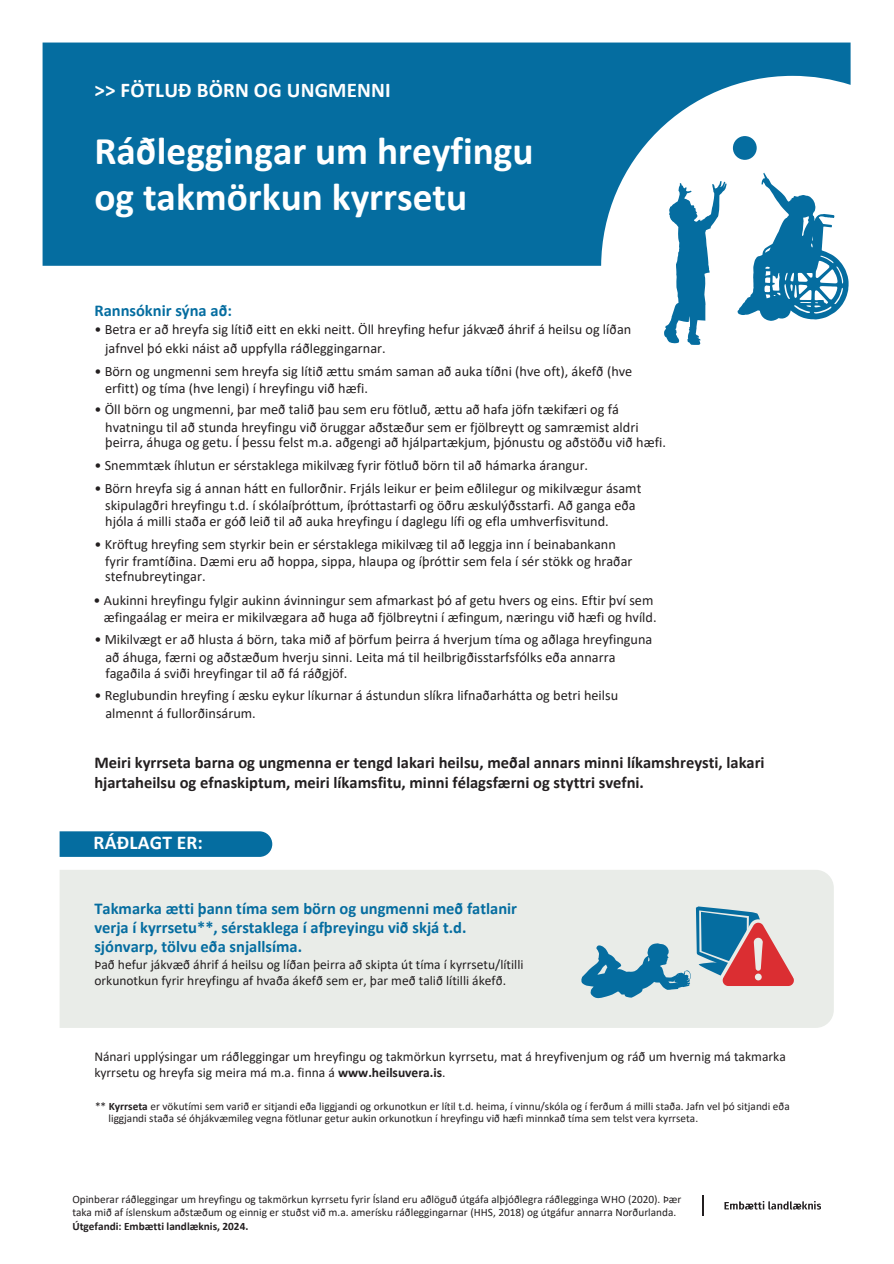
<style>
.page{position:relative;width:894px;height:1264px;background:#fff}
.page>*{position:absolute;margin:0;border:0;box-sizing:border-box;transform-origin:0 0}
.t1{font:700 39.3px/46.2px "Calibri";color:#fff}
.t2{font:700 21px "Calibri";letter-spacing:.01em;color:#fff}
.t3{font:700 19.5px "Calibri";letter-spacing:.01em;color:#fff}
.t4{font:700 16.5px/19.2px "Calibri";color:#231f20}
.t5{font:700 16.5px/19.2px "Calibri";color:#056da0}
.t6{font:14.25px/15.8px "Calibri";color:#231f20}
.t7{font:13.5px/15.8px "Calibri";color:#231f20}
.t8{font:11.25px/13.5px "Calibri";color:#231f20}
.s1{font-weight:700}
</style>
<div class="page">
<svg style="left:702px;top:1195px;width:1px;height:20px"></svg>
<svg style="left:724px;top:1201px;width:97px;height:8px"></svg>
<svg style="left:43px;top:43px;width:807px;height:223px;background:#2881ad"></svg>
<svg style="left:663px;top:181px;width:63px;height:164px"></svg>
<div style="left:732px;top:136px;width:24px;height:24px;background:#056da0;border-radius:50%"></div>
<svg style="left:737px;top:173px;width:111px;height:148px"></svg>
<div style="left:60px;top:870px;width:773px;height:157px;background:#e9ece8"></div>
<div style="left:60px;top:831px;width:212px;height:25px;background:#056da0"></div>
<svg style="left:581px;top:906px;width:218px;height:92px;background:#aab3be"></svg>
<svg style="left:754px;top:973px;width:7px;height:7px"></svg>
<h2 class="t2" style="left:94px;top:81px;width:298px">&gt;&gt; FÖTLUÐ BÖRN OG UNGMENNI</h2>
<p class="t1" style="left:94px;top:131px;width:440px">Ráðleggingar um hreyfingu og takmörkun kyrrsetu</p>
<h1 class="t5" style="left:94px;top:302px;width:139px">Rannsóknir sýna að:</h1>
<h1 class="t6" style="left:94px;top:322px;width:538px">• Betra er að hreyfa sig lítið eitt en ekki neitt. Öll hreyfing hefur jákvæð áhrif á heilsu og líðan</h1>
<h4 class="t6" style="left:105px;top:342px;width:282px">jafnvel þó ekki náist að uppfylla ráðleggingarnar.</h4>
<h4 class="t6" style="left:94px;top:364px;width:539px">• Börn og ungmenni sem hreyfa sig lítið ættu smám saman að auka tíðni (hve oft), ákefð (hve</h4>
<h4 class="t6" style="left:105px;top:381px;width:264px">erfitt) og tíma (hve lengi) í hreyfingu við hæfi.</h4>
<h4 class="t6" style="left:94px;top:403px;width:526px">• Öll börn og ungmenni, þar með talið þau sem eru fötluð, ættu að hafa jöfn tækifæri og fá</h4>
<h4 class="t6" style="left:105px;top:420px;width:562px">hvatningu til að stunda hreyfingu við öruggar aðstæður sem er fjölbreytt og samræmist aldri þeirra, áhuga og getu. Í þessu felst m.a. aðgengi að hjálpartækjum, þjónustu og aðstöðu við hæfi.</h4>
<h4 class="t6" style="left:94px;top:458px;width:495px">• Snemmtæk íhlutun er sérstaklega mikilvæg fyrir fötluð börn til að hámarka árangur.</h4>
<h4 class="t6" style="left:94px;top:481px;width:548px">• Börn hreyfa sig á annan hátt en fullorðnir. Frjáls leikur er þeim eðlilegur og mikilvægur ásamt</h4>
<h4 class="t6" style="left:105px;top:499px;width:532px">skipulagðri hreyfingu t.d. í skólaíþróttum, íþróttastarfi og öðru æskulýðsstarfi. Að ganga eða hjóla á milli staða er góð leið til að auka hreyfingu í daglegu lífi og efla umhverfisvitund.</h4>
<h4 class="t6" style="left:94px;top:537px;width:523px">• Kröftug hreyfing sem styrkir bein er sérstaklega mikilvæg til að leggja inn í beinabankann</h4>
<h4 class="t6" style="left:105px;top:554px;width:528px">fyrir framtíðina. Dæmi eru að hoppa, sippa, hlaupa og íþróttir sem fela í sér stökk og hraðar stefnubreytingar.</h4>
<h4 class="t6" style="left:94px;top:593px;width:564px;line-height:16.8px;text-align:right">• Aukinni hreyfingu fylgir aukinn ávinningur sem afmarkast þó af getu hvers og eins. Eftir því sem æfingaálag er meira er mikilvægara að huga að fjölbreytni í æfingum, næringu við hæfi og hvíld.</h4>
<h4 class="t6" style="left:94px;top:632px;width:559px">• Mikilvægt er að hlusta á börn, taka mið af þörfum þeirra á hverjum tíma og aðlaga hreyfinguna</h4>
<h4 class="t6" style="left:105px;top:650px;width:511px">að áhuga, færni og aðstæðum hverju sinni. Leita má til heilbrigðisstarfsfólks eða annarra fagaðila á sviði hreyfingar til að fá ráðgjöf.</h4>
<h4 class="t6" style="left:94px;top:688px;width:525px">• Reglubundin hreyfing í æsku eykur líkurnar á ástundun slíkra lifnaðarhátta og betri heilsu</h4>
<h3 class="t6" style="left:105px;top:707px;width:152px">almennt á fullorðinsárum.</h3>
<h4 class="t4" style="left:94px;top:754px;width:671px">Meiri kyrrseta barna og ungmenna er tengd lakari heilsu, meðal annars minni líkamshreysti, lakari hjartaheilsu og efnaskiptum, meiri líkamsfitu, minni félagsfærni og styttri svefni.</h4>
<p class="t3" style="left:94px;top:834px;width:111px">RÁÐLAGT ER:</p>
<h4 class="t5" style="left:94px;top:900px;width:424px">Takmarka ætti þann tíma sem börn og ungmenni með fatlanir verja í kyrrsetu**, sérstaklega í afþreyingu við skjá t.d. sjónvarp, tölvu eða snjallsíma.</h4>
<h4 class="t7" style="left:94px;top:957px;width:430px">Það hefur jákvæð áhrif á heilsu og líðan þeirra að skipta út tíma í kyrrsetu/lítilli orkunotkun fyrir hreyfingu af hvaða ákefð sem er, þar með talið lítilli ákefð.</h4>
<p class="t7" style="left:94px;top:1050px;width:692px">Nánari upplýsingar um ráðleggingar um hreyfingu og takmörkun kyrrsetu, mat á hreyfivenjum og ráð um hvernig má takmarka kyrrsetu og hreyfa sig meira má m.a. finna á <span class="s1">www.heilsuvera.is</span>.</p>
<h4 class="t8" style="left:95px;top:1100px;width:696px">** <span class="s1">Kyrrseta</span> er vökutími sem varið er sitjandi eða liggjandi og orkunotkun er lítil t.d. heima, í vinnu/skóla og í ferðum á milli staða. Jafn vel þó sitjandi eða</h4>
<h4 class="t8" style="left:108px;top:1112px;width:591px">liggjandi staða sé óhjákvæmileg vegna fötlunar getur aukin orkunotkun í hreyfingu við hæfi minnkað tíma sem telst vera kyrrseta.</h4>
<h2 class="t8" style="left:72px;top:1192px;width:610px">Opinberar ráðleggingar um hreyfingu og takmörkun kyrrsetu fyrir Ísland eru aðlöguð útgáfa alþjóðlegra ráðlegginga WHO (2020). Þær taka mið af íslenskum aðstæðum og einnig er stuðst við m.a. amerísku ráðleggingarnar (HHS, 2018) og útgáfur annarra Norðurlanda.<br><span class="s1">Útgefandi: Embætti landlæknis, 2024.</span></h2>
</div>
